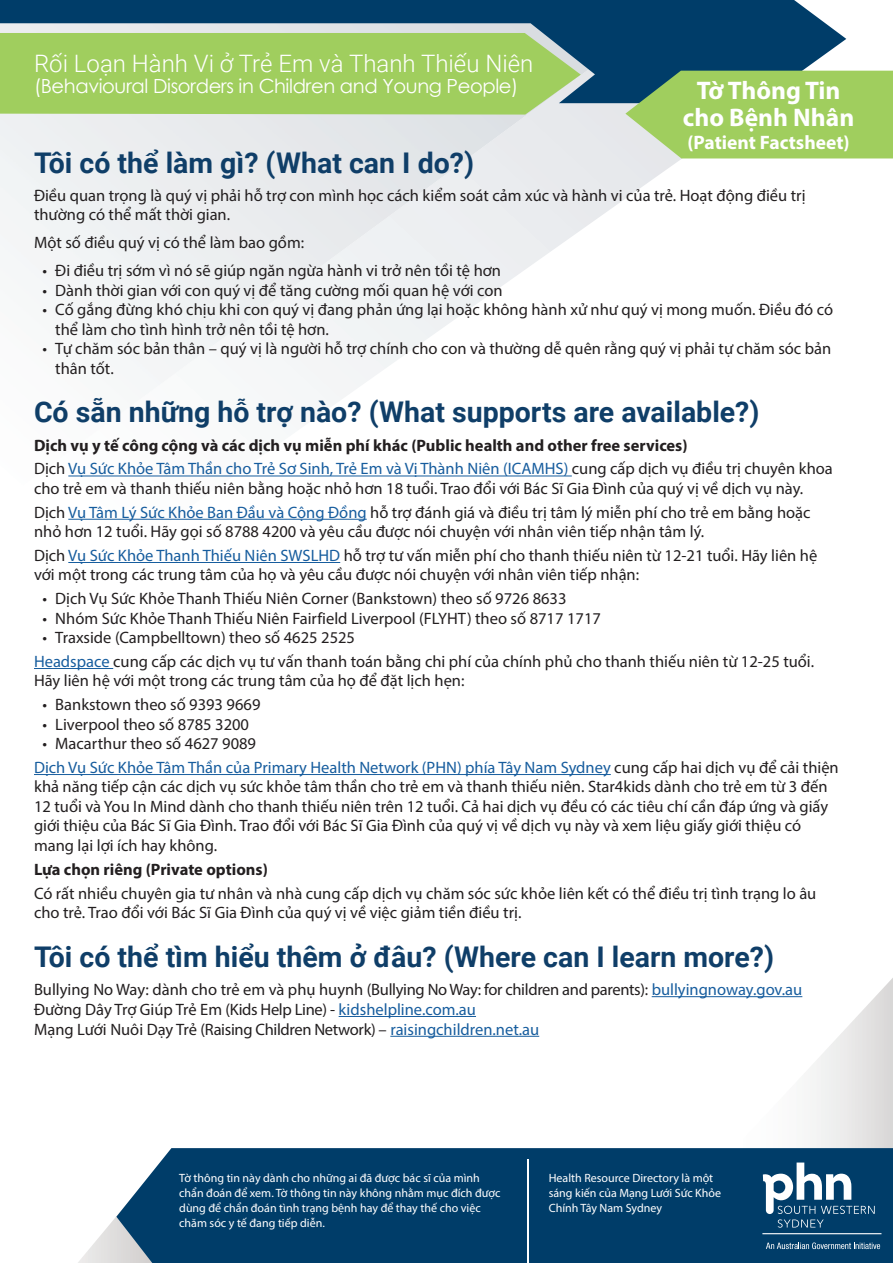
<style>
.page{position:relative;width:893px;height:1263px;background:#fff}
.page>*{position:absolute;margin:0;border:0;box-sizing:border-box;transform-origin:0 0}
.Titles{font:700 28.5px "Roboto";color:#0f3e68}
.Subheader{font:700 25.5px/27px "Myriad Pro";color:#fff;text-align:center}
.t1{font:300 24px "Roboto";color:#fff}
.t2{font:19.5px "Century Gothic";letter-spacing:-.02em;color:#fff}
.Subheader-2{font:700 19.5px "Myriad Pro";color:#fff}
.Body{font:16.5px/19.5px "Myriad Pro";color:#231f20}
.Body-2{font:700 16.5px "Myriad Pro";color:#231f20}
.Release_date{font:12px/15px "Myriad Pro";color:#fff}
.s1{color:#175d9e}
</style>
<div class="page">
<svg style="left:68px;top:103px;width:679px;height:460px"></svg>
<img style="left:0;top:103px;width:610px;height:399px">
<svg style="left:0;top:0;width:846px;height:103px;background:#295c80"></svg>
<div style="left:0;top:33px;width:581px;height:82px;background:#a0ce5e"></div>
<svg style="left:625px;top:71px;width:268px;height:87px;background:#9cc866"></svg>
<svg style="left:651px;top:978px;width:242px;height:170px"></svg>
<svg style="left:78px;top:1217px;width:38px;height:46px"></svg>
<div style="left:116px;top:1148px;width:777px;height:115px;background:#003d69"></div>
<svg style="left:763px;top:1162px;width:112px;height:66px"></svg>
<svg style="left:766px;top:1242px;width:114px;height:7px"></svg>
<hr style="left:527px;top:1159px;width:2px;height:104px;background:#fff">
<hr style="left:762px;top:1233px;width:119px;height:1px;background:#fff">
<hr style="left:68px;top:476px;width:504px;height:1px;background:#175d9e">
<hr style="left:68px;top:519px;width:299px;height:1px;background:#175d9e">
<hr style="left:68px;top:562px;width:272px;height:1px;background:#175d9e">
<hr style="left:34px;top:668px;width:79px;height:1px;background:#175d9e">
<hr style="left:34px;top:774px;width:577px;height:1px;background:#175d9e">
<hr style="left:652px;top:996px;width:150px;height:1px;background:#175d9e">
<hr style="left:339px;top:1016px;width:137px;height:1px;background:#175d9e">
<hr style="left:390px;top:1036px;width:149px;height:1px;background:#175d9e">
<p class="t1" style="left:34px;top:47px;width:501px">Rối Loạn Hành Vi ở Trẻ Em và Thanh Thiếu Niên</p>
<p class="t2" style="left:34px;top:72px;width:486px">(Behavioural Disorders in Children and Young People)</p>
<p class="Subheader" style="left:683px;top:76px;width:173px">Tờ Thông Tin cho Bệnh Nhân</p>
<p class="Subheader-2" style="left:687px;top:129px;width:164px">(Patient Factsheet)</p>
<p class="Titles" style="left:34px;top:143px;width:442px">Tôi có thể làm gì? (What can I do?)</p>
<p class="Body" style="left:34px;top:185px;width:773px">Điều quan trọng là quý vị phải hỗ trợ con mình học cách kiểm soát cảm xúc và hành vi của trẻ. Hoạt động điều trị thường có thể mất thời gian.</p>
<p class="Body" style="left:34px;top:233px;width:272px">Một số điều quý vị có thể làm bao gồm:</p>
<p class="Body" style="left:43px;top:261px;width:460px">• Đi điều trị sớm vì nó sẽ giúp ngăn ngừa hành vi trở nên tồi tệ hơn</p>
<p class="Body" style="left:43px;top:280px;width:462px">• Dành thời gian với con quý vị để tăng cường mối quan hệ với con</p>
<p class="Body" style="left:55px;top:300px;width:779px;text-indent:-13px">• Cố gắng đừng khó chịu khi con quý vị đang phản ứng lại hoặc không hành xử như quý vị mong muốn. Điều đó có thể làm cho tình hình trở nên tồi tệ hơn.</p>
<p class="Body" style="left:55px;top:339px;width:778px;text-indent:-13px">• Tự chăm sóc bản thân – quý vị là người hỗ trợ chính cho con và thường dễ quên rằng quý vị phải tự chăm sóc bản thân tốt.</p>
<p class="Titles" style="left:34px;top:392px;width:727px">Có sẵn những hỗ trợ nào? (What supports are available?)</p>
<p class="Body-2" style="left:34px;top:434px;width:655px">Dịch vụ y tế công cộng và các dịch vụ miễn phí khác (Public health and other free services)</p>
<p class="Body" style="left:34px;top:459px;width:800px">Dịch <span class="s1">Vụ Sức Khỏe Tâm Thần cho Trẻ Sơ Sinh, Trẻ Em và Vị Thành Niên (ICAMHS)</span> cung cấp dịch vụ điều trị chuyên khoa cho trẻ em và thanh thiếu niên bằng hoặc nhỏ hơn 18 tuổi. Trao đổi với Bác Sĩ Gia Đình của quý vị về dịch vụ này.</p>
<p class="Body" style="left:34px;top:502px;width:778px">Dịch <span class="s1">Vụ Tâm Lý Sức Khỏe Ban Đầu và Cộng Đồng</span> hỗ trợ đánh giá và điều trị tâm lý miễn phí cho trẻ em bằng hoặc nhỏ hơn 12 tuổi. Hãy gọi số 8788 4200 và yêu cầu được nói chuyện với nhân viên tiếp nhận tâm lý.</p>
<p class="Body" style="left:34px;top:545px;width:785px">Dịch <span class="s1">Vụ Sức Khỏe Thanh Thiếu Niên SWSLHD</span> hỗ trợ tư vấn miễn phí cho thanh thiếu niên từ 12-21 tuổi. Hãy liên hệ với một trong các trung tâm của họ và yêu cầu được nói chuyện với nhân viên tiếp nhận:</p>
<p class="Body" style="left:43px;top:588px;width:525px">• Dịch Vụ Sức Khỏe Thanh Thiếu Niên Corner (Bankstown) theo số 9726 8633</p>
<p class="Body" style="left:43px;top:608px;width:560px">• Nhóm Sức Khỏe Thanh Thiếu Niên Fairfield Liverpool (FLYHT) theo số 8717 1717</p>
<p class="Body" style="left:43px;top:627px;width:314px">• Traxside (Campbelltown) theo số 4625 2525</p>
<p class="Body" style="left:34px;top:651px;width:782px"><span class="s1">Headspace</span> cung cấp các dịch vụ tư vấn thanh toán bằng chi phí của chính phủ cho thanh thiếu niên từ 12-25 tuổi.<br>Hãy liên hệ với một trong các trung tâm của họ để đặt lịch hẹn:</p>
<p class="Body" style="left:43px;top:694px;width:219px">• Bankstown theo số 9393 9669</p>
<p class="Body" style="left:43px;top:714px;width:208px">• Liverpool theo số 8785 3200</p>
<p class="Body" style="left:43px;top:733px;width:215px">• Macarthur theo số 4627 9089</p>
<p class="Body" style="left:34px;top:757px;width:806px"><span class="s1">Dịch Vụ Sức Khỏe Tâm Thần của Primary Health Network (PHN) phía Tây Nam Sydney</span> cung cấp hai dịch vụ để cải thiện khả năng tiếp cận các dịch vụ sức khỏe tâm thần cho trẻ em và thanh thiếu niên. Star4kids dành cho trẻ em từ 3 đến 12 tuổi và You In Mind dành cho thanh thiếu niên trên 12 tuổi. Cả hai dịch vụ đều có các tiêu chí cần đáp ứng và giấy giới thiệu của Bác Sĩ Gia Đình. Trao đổi với Bác Sĩ Gia Đình của quý vị về dịch vụ này và xem liệu giấy giới thiệu có mang lại lợi ích hay không.</p>
<p class="Body-2" style="left:34px;top:859px;width:235px">Lựa chọn riêng (Private options)</p>
<p class="Body" style="left:34px;top:883px;width:784px">Có rất nhiều chuyên gia tư nhân và nhà cung cấp dịch vụ chăm sóc sức khỏe liên kết có thể điều trị tình trạng lo âu cho trẻ. Trao đổi với Bác Sĩ Gia Đình của quý vị về việc giảm tiền điều trị.</p>
<p class="Titles" style="left:34px;top:937px;width:742px">Tôi có thể tìm hiểu thêm ở đâu? (Where can I learn more?)</p>
<p class="Body" style="left:34px;top:979px;width:770px">Bullying No Way: dành cho trẻ em và phụ huynh (Bullying No Way: for children and parents): <span class="s1">bullyingnoway.gov.au</span></p>
<p class="Body" style="left:34px;top:999px;width:443px">Đường Dây Trợ Giúp Trẻ Em (Kids Help Line) - <span class="s1">kidshelpline.com.au</span></p>
<p class="Body" style="left:34px;top:1019px;width:507px">Mạng Lưới Nuôi Dạy Trẻ (Raising Children Network) – <span class="s1">raisingchildren.net.au</span></p>
<p class="Release_date" style="left:179px;top:1170px;width:323px">Tờ thông tin này dành cho những ai đã được bác sĩ của mình chẩn đoán để xem. Tờ thông tin này không nhằm mục đích được dùng để chẩn đoán tình trạng bệnh hay để thay thế cho việc chăm sóc y tế đang tiếp diễn.</p>
<p class="Release_date" style="left:549px;top:1170px;width:174px">Health Resource Directory là một sáng kiến của Mạng Lưới Sức Khỏe<br>Chính Tây Nam Sydney</p>
</div>
